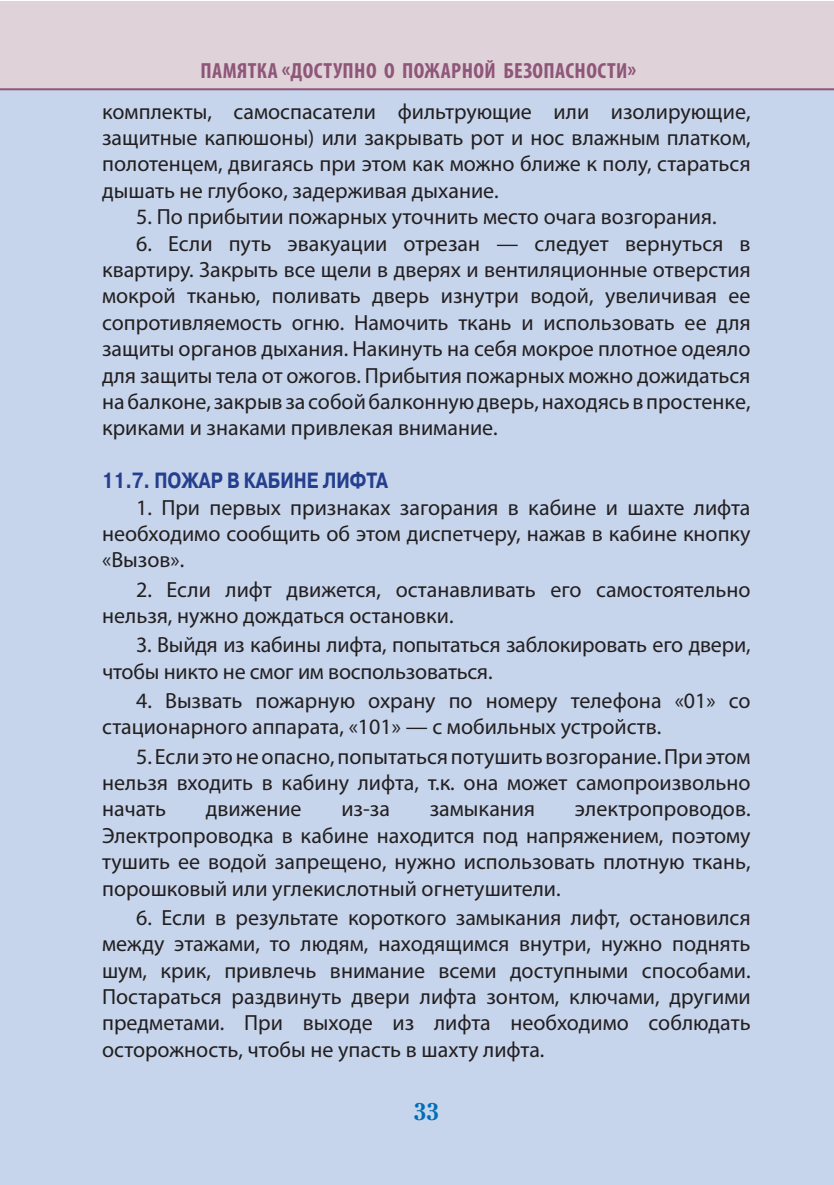
<style>
.page{position:relative;width:834px;height:1185px;background:#fff}
.page>*{position:absolute;margin:0;border:0;box-sizing:border-box;transform-origin:0 0}
.t1{font:700 24px "Petersburg C";color:#006eb7}
.t2{font:22px/26.4px "Myriad Pro";color:#231f20;text-align:justify}
.t3{font:700 condensed 22px "Myriad Pro";letter-spacing:.02em;color:#8e5678}
.t4{font:700 22px "Pragmatica C";color:#253f8e;scale:.8 1}
</style>
<div class="page">
<div style="left:0;top:1px;width:833px;height:90px;background:#e0d2d9"></div>
<div style="left:0;top:91px;width:833px;height:1094px;background:#c6d5ec"></div>
<hr style="left:0;top:88px;width:833px;height:2px;background:#8e5678">
<p class="t3" style="left:200px;top:56px;width:437px">ПАМЯТКА «ДОСТУПНО О ПОЖАРНОЙ БЕЗОПАСНОСТИ»</p>
<p class="t2" style="left:102px;top:98px;width:650px">комплекты, самоспасатели фильтрующие или изолирующие, защитные капюшоны) или закрывать рот и нос влажным платком, полотенцем, двигаясь при этом как можно ближе к полу, стараться дышать не глубоко, задерживая дыхание.</p>
<p class="t2" style="left:136px;top:203px;width:581px">5. По прибытии пожарных уточнить место очага возгорания.</p>
<p class="t2" style="left:102px;top:230px;width:650px;text-indent:34px">6. Если путь эвакуации отрезан — следует вернуться в квартиру. Закрыть все щели в дверях и вентиляционные отверстия мокрой тканью, поливать дверь изнутри водой, увеличивая ее сопротивляемость огню. Намочить ткань и использовать ее для защиты органов дыхания. Накинуть на себя мокрое плотное одеяло для защиты тела от ожогов. Прибытия пожарных можно дожидаться на балконе, закрыв за собой балконную дверь, находясь в простенке, криками и знаками привлекая внимание.</p>
<p class="t4" style="left:102px;top:469px;width:358px">11.7. ПОЖАР В КАБИНЕ ЛИФТА</p>
<p class="t2" style="left:102px;top:494px;width:650px;text-indent:34px">1. При первых признаках загорания в кабине и шахте лифта необходимо сообщить об этом диспетчеру, нажав в кабине кнопку «Вызов».</p>
<p class="t2" style="left:102px;top:576px;width:650px;text-indent:34px">2. Если лифт движется, останавливать его самостоятельно нельзя, нужно дождаться остановки.</p>
<p class="t2" style="left:102px;top:631px;width:650px;text-indent:34px">3. Выйдя из кабины лифта, попытаться заблокировать его двери, чтобы никто не смог им воспользоваться.</p>
<p class="t2" style="left:102px;top:687px;width:649px;text-indent:34px">4. Вызвать пожарную охрану по номеру телефона «01» со стационарного аппарата, «101» — с мобильных устройств.</p>
<p class="t2" style="left:102px;top:743px;width:650px;text-indent:34px">5. Если это не опасно, попытаться потушить возгорание. При этом нельзя входить в кабину лифта, т.к. она может самопроизвольно начать</p>
<p class="t2" style="left:102px;top:795px;width:650px;text-indent:473px">электропроводов.<br>Электропроводка в кабине находится под напряжением, поэтому тушить ее водой запрещено, нужно использовать плотную ткань, порошковый или углекислотный огнетушители.</p>
<p class="t2" style="left:102px;top:904px;width:650px;text-indent:34px">6. Если в результате короткого замыкания лифт, остановился между этажами, то людям, находящимся внутри, нужно поднять шум, крик, привлечь внимание всеми доступными способами.<br>Постараться раздвинуть двери лифта зонтом, ключами, другими предметами. При выходе из лифта необходимо соблюдать осторожность, чтобы не упасть в шахту лифта.</p>
<p class="t2" style="left:206px;top:795px;width:97px">движение</p>
<p class="t2" style="left:341px;top:795px;width:50px">из-за</p>
<p class="t2" style="left:429px;top:795px;width:107px">замыкания</p>
<p class="t1" style="left:413px;top:1096px;width:27px">33</p>
</div>
